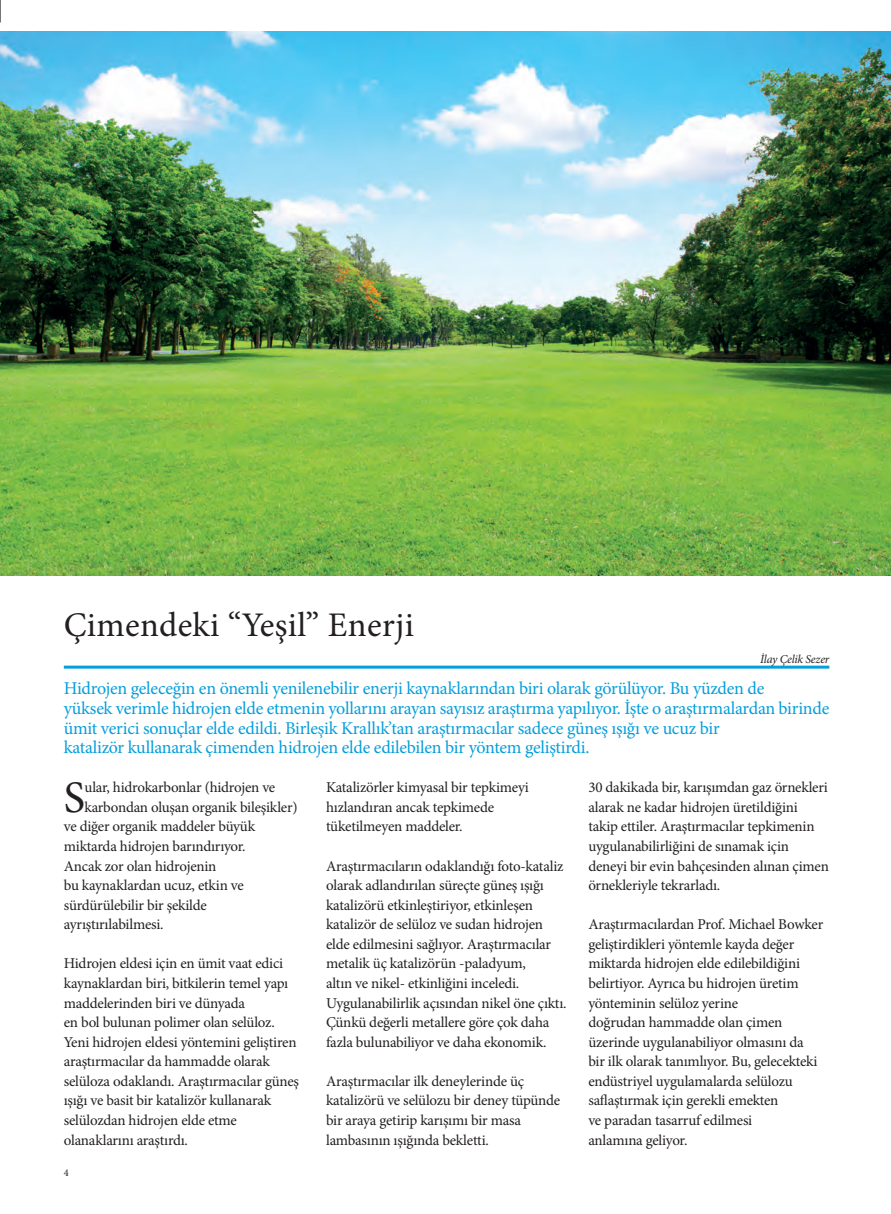
<style>
.page{position:relative;width:891px;height:1214px;background:#fff}
.page>*{position:absolute;margin:0;border:0;box-sizing:border-box;transform-origin:0 0}
.t1{font:45.15px "Minion Pro";color:#231f20}
.t2{font:34.5px "Minion Pro";letter-spacing:.01em;color:#231f20}
.t3{font:18px/19.5px "Minion Pro";letter-spacing:-.015em;color:#069edb}
.t4{font:15px/19.5px "Minion Pro";letter-spacing:-.015em;color:#231f20}
.t5{font:italic 12px "Minion Pro";letter-spacing:-.02em;color:#231f20}
.t6{font:10.35px "Minion Pro";color:#231f20}
</style>
<div class="page">
<hr style="left:64px;top:665px;width:765px;height:3px;background:#069edb">
<img style="left:0;top:31px;width:891px;height:544px">
<svg style="left:0;top:0;width:1px;height:23px"></svg>
<h2 class="t2" style="left:64px;top:601px;width:352px">Çimendeki “Yeşil” Enerji</h2>
<p class="t5" style="left:760px;top:650px;width:71px">İlay Çelik Sezer</p>
<p class="t3" style="left:64px;top:678px;width:767px">Hidrojen geleceğin en önemli yenilenebilir enerji kaynaklarından biri olarak görülüyor. Bu yüzden de<br>yüksek verimle hidrojen elde etmenin yollarını arayan sayısız araştırma yapılıyor. İşte o araştırmalardan birinde ümit verici sonuçlar elde edildi. Birleşik Krallık’tan araştırmacılar sadece güneş ışığı ve ucuz bir<br>katalizör kullanarak çimenden hidrojen elde edilebilen bir yöntem geliştirdi.</p>
<h1 class="t1" style="left:64px;top:767px;width:23px">S</h1>
<p class="t4" style="left:85px;top:777px;width:192px">ular, hidrokarbonlar (hidrojen ve</p>
<p class="t4" style="left:85px;top:797px;width:215px">karbondan oluşan organik bileşikler)</p>
<p class="t4" style="left:64px;top:816px;width:193px">ve diğer organik maddeler büyük</p>
<p class="t4" style="left:64px;top:836px;width:183px">miktarda hidrojen barındırıyor.</p>
<p class="t4" style="left:64px;top:855px;width:154px">Ancak zor olan hidrojenin</p>
<p class="t4" style="left:64px;top:875px;width:181px">bu kaynaklardan ucuz, etkin ve</p>
<p class="t4" style="left:64px;top:895px;width:145px">sürdürülebilir bir şekilde</p>
<p class="t4" style="left:64px;top:914px;width:101px">ayrıştırılabilmesi.</p>
<p class="t4" style="left:64px;top:953px;width:237px">Hidrojen eldesi için en ümit vaat edici kaynaklardan biri, bitkilerin temel yapı maddelerinden biri ve dünyada<br>en bol bulunan polimer olan selüloz.<br>Yeni hidrojen eldesi yöntemini geliştiren araştırmacılar da hammadde olarak selüloza odaklandı. Araştırmacılar güneş ışığı ve basit bir katalizör kullanarak selülozdan hidrojen elde etme olanaklarını araştırdı.</p>
<p class="t6" style="left:64px;top:1165px;width:6px">4</p>
<p class="t4" style="left:326px;top:777px;width:204px">Katalizörler kimyasal bir tepkimeyi hızlandıran ancak tepkimede tüketilmeyen maddeler.</p>
<p class="t4" style="left:326px;top:855px;width:242px">Araştırmacıların odaklandığı foto-kataliz olarak adlandırılan süreçte güneş ışığı katalizörü etkinleştiriyor, etkinleşen katalizör de selüloz ve sudan hidrojen elde edilmesini sağlıyor. Araştırmacılar metalik üç katalizörün -paladyum,<br>altın ve nikel- etkinliğini inceledi.<br>Uygulanabilirlik açısından nikel öne çıktı.<br>Çünkü değerli metallere göre çok daha fazla bulunabiliyor ve daha ekonomik.</p>
<p class="t4" style="left:326px;top:1071px;width:236px">Araştırmacılar ilk deneylerinde üç katalizörü ve selülozu bir deney tüpünde bir araya getirip karışımı bir masa lambasının ışığında bekletti.</p>
<p class="t4" style="left:588px;top:777px;width:242px">30 dakikada bir, karışımdan gaz örnekleri alarak ne kadar hidrojen üretildiğini takip ettiler. Araştırmacılar tepkimenin uygulanabilirliğini de sınamak için deneyi bir evin bahçesinden alınan çimen örnekleriyle tekrarladı.</p>
<p class="t4" style="left:588px;top:914px;width:236px">Araştırmacılardan Prof. Michael Bowker geliştirdikleri yöntemle kayda değer miktarda hidrojen elde edilebildiğini belirtiyor. Ayrıca bu hidrojen üretim yönteminin selüloz yerine<br>doğrudan hammadde olan çimen üzerinde uygulanabiliyor olmasını da bir ilk olarak tanımlıyor. Bu, gelecekteki endüstriyel uygulamalarda selülozu saflaştırmak için gerekli emekten<br>ve paradan tasarruf edilmesi<br>anlamına geliyor.</p>
</div>
